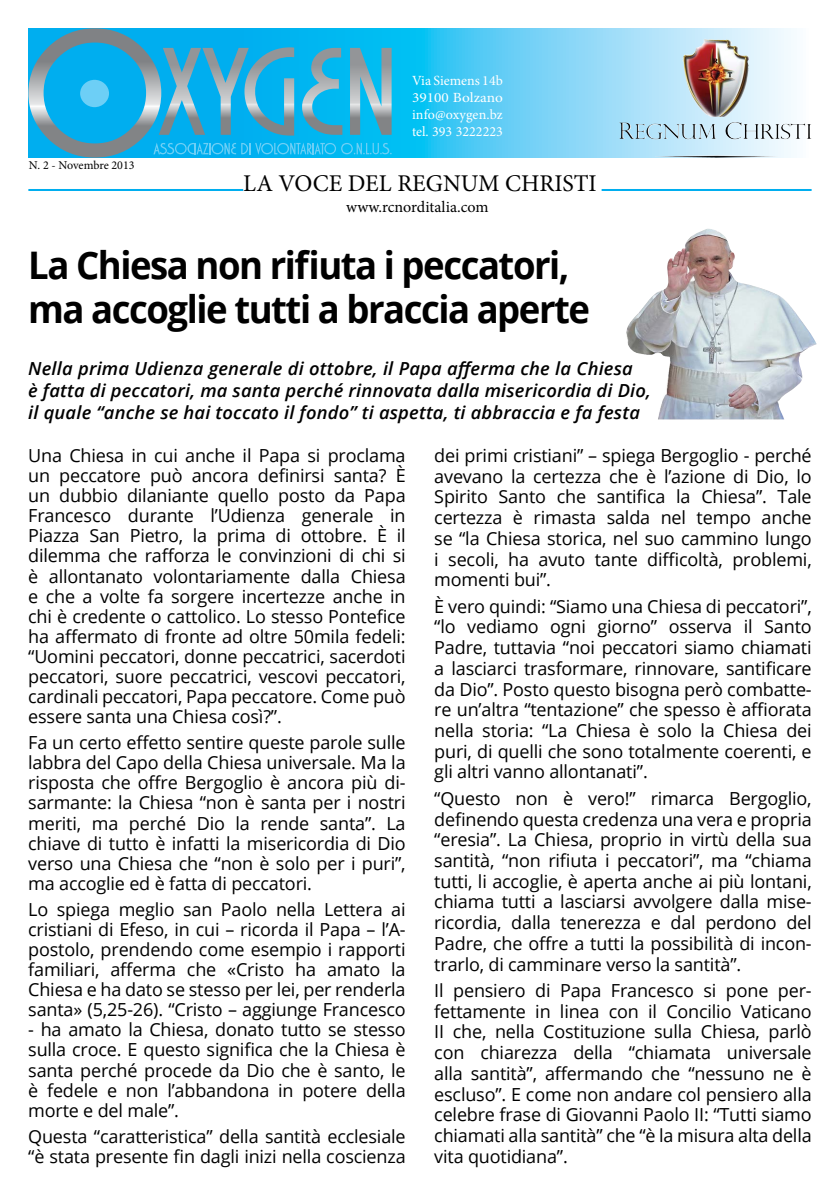
<style>
.page{position:relative;width:840px;height:1191px;background:#fff}
.page>*{position:absolute;margin:0;border:0;box-sizing:border-box;transform-origin:0 0}
.t1{font:700 38px/44px "Open Sans";letter-spacing:-.04em;color:#000;scale:.96 1}
.t2{font:24px "Minion Pro";color:#000}
.t3{font:18px/20.2px "Open Sans";letter-spacing:-.01em;color:#000;text-align:justify}
.t4{font:italic 600 18px/21.6px "Open Sans";letter-spacing:.01em;color:#000}
.t5{font:16px "Minion Pro";color:#000}
.t6{font:14px/16.8px "Minion Pro";color:#fff;text-align:justify}
.t7{font:12px "Minion Pro";letter-spacing:-.01em;color:#000}
</style>
<div class="page">
<svg style="left:391px;top:28px;width:420px;height:130px;background:#8ad2ec"></svg>
<img style="left:725px;top:122px;width:16px;height:17px">
<img style="left:692px;top:39px;width:11px;height:15px">
<svg style="left:28px;top:28px;width:363px;height:130px;background:#2eacda"></svg>
<hr style="left:28px;top:189px;width:215px;height:2px;background:#00aeef">
<hr style="left:601px;top:189px;width:210px;height:2px;background:#00aeef">
<img style="left:626px;top:229px;width:190px;height:190px">
<p class="t7" style="left:29px;top:157px;width:107px">N. 2 - Novembre 2013</p>
<p class="t6" style="left:412px;top:72px;width:92px">Via Siemens 14b 39100 Bolzano info@oxygen.bz tel. 393 3222223</p>
<h2 class="t2" style="left:243px;top:167px;width:355px">LA VOCE DEL REGNUM CHRISTI</h2>
<p class="t5" style="left:346px;top:196px;width:144px">www.rcnorditalia.com</p>
<h1 class="t1" style="left:28px;top:242px;width:586px">La Chiesa non rifiuta i peccatori, ma accoglie tutti a braccia aperte</h1>
<p class="t4" style="left:28px;top:357px;width:623px">Nella prima Udienza generale di ottobre, il Papa afferma che la Chiesa<br>è fatta di peccatori, ma santa perché rinnovata dalla misericordia di Dio, il quale “anche se hai toccato il fondo” ti aspetta, ti abbraccia e fa festa</p>
<p class="t3" style="left:28px;top:445px;width:379px">Una Chiesa in cui anche il Papa si proclama un peccatore può ancora definirsi santa? È un dubbio dilaniante quello posto da Papa Francesco durante l’Udienza generale in Piazza San Pietro, la prima di ottobre. È il dilemma che rafforza le convinzioni di chi si è allontanato volontariamente dalla Chiesa e che a volte fa sorgere incertezze anche in chi è credente o cattolico. Lo stesso Pontefice ha affermato di fronte ad oltre 50mila fedeli: “Uomini peccatori, donne peccatrici, sacerdoti peccatori, suore peccatrici, vescovi peccatori, cardinali peccatori, Papa peccatore. Come può essere santa una Chiesa così?”.</p>
<p class="t3" style="left:28px;top:732px;width:379px">Fa un certo effetto sentire queste parole sulle labbra del Capo della Chiesa universale. Ma la risposta che offre Bergoglio è ancora più di&shy;sarmante: la Chiesa “non è santa per i nostri meriti, ma perché Dio la rende santa”. La chiave di tutto è infatti la misericordia di Dio verso una Chiesa che “non è solo per i puri”, ma accoglie ed è fatta di peccatori.</p>
<p class="t3" style="left:28px;top:898px;width:379px">Lo spiega meglio san Paolo nella Lettera ai cristiani di Efeso, in cui – ricorda il Papa – l’A&shy;postolo, prendendo come esempio i rapporti familiari, afferma che «Cristo ha amato la Chiesa e ha dato se stesso per lei, per renderla santa» (5,25-26). “Cristo – aggiunge Francesco</p>
<p class="t3" style="left:28px;top:1019px;width:379px">- ha amato la Chiesa, donato tutto se stesso sulla croce. E questo significa che la Chiesa è santa perché procede da Dio che è santo, le è fedele e non l’abbandona in potere della morte e del male”.</p>
<p class="t3" style="left:28px;top:1125px;width:379px">Questa “caratteristica” della santità ecclesiale “è stata presente fin dagli inizi nella coscienza</p>
<p class="t3" style="left:434px;top:444px;width:379px;line-height:20.8px">dei primi cristiani” – spiega Bergoglio - perché avevano la certezza che è l’azione di Dio, lo Spirito Santo che santifica la Chiesa”. Tale certezza è rimasta salda nel tempo anche se “la Chiesa storica, nel suo cammino lungo i secoli, ha avuto tante difficoltà, problemi, momenti bui”.</p>
<p class="t3" style="left:434px;top:595px;width:379px;line-height:20.8px">È vero quindi: “Siamo una Chiesa di peccatori”, “lo vediamo ogni giorno” osserva il Santo Padre, tuttavia “noi peccatori siamo chiamati a lasciarci trasformare, rinnovare, santificare da Dio”. Posto questo bisogna però combatte&shy;re un’altra “tentazione” che spesso è affiorata nella storia: “La Chiesa è solo la Chiesa dei puri, di quelli che sono totalmente coerenti, e gli altri vanno allontanati”.</p>
<p class="t3" style="left:434px;top:787px;width:379px;line-height:20.8px">“Questo non è vero!” rimarca Bergoglio, definendo questa credenza una vera e propria “eresia”. La Chiesa, proprio in virtù della sua santità, “non rifiuta i peccatori”, ma “chiama tutti, li accoglie, è aperta anche ai più lontani, chiama tutti a lasciarsi avvolgere dalla mise&shy;ricordia, dalla tenerezza e dal perdono del Padre, che offre a tutti la possibilità di incon&shy;trarlo, di camminare verso la santità”.</p>
<p class="t3" style="left:434px;top:979px;width:379px;line-height:20.8px">Il pensiero di Papa Francesco si pone per&shy;fettamente in linea con il Concilio Vaticano II che, nella Costituzione sulla Chiesa, parlò con chiarezza della “chiamata universale alla santità”, affermando che “nessuno ne è escluso”. E come non andare col pensiero alla celebre frase di Giovanni Paolo II: “Tutti siamo chiamati alla santità” che “è la misura alta della vita quotidiana”.</p>
</div>
